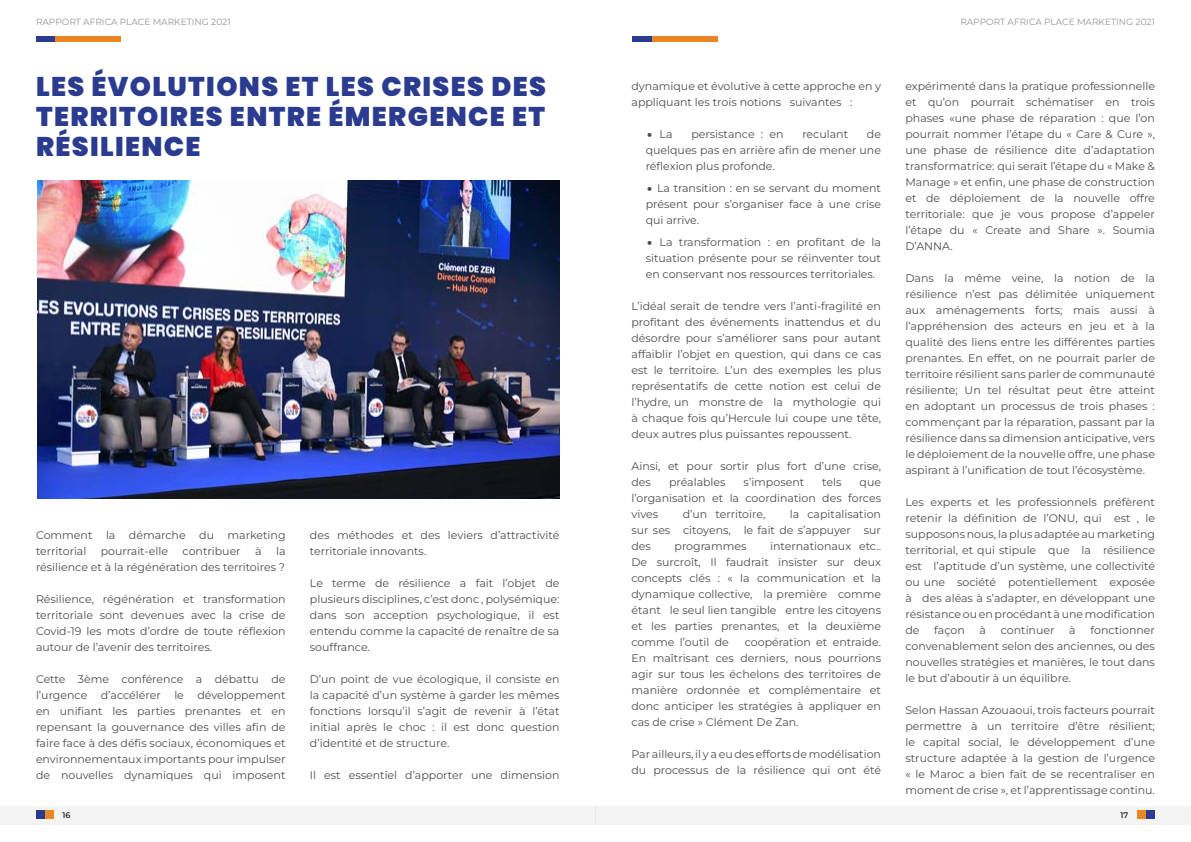
<style>
.page{position:relative;width:1191px;height:842px;background:#fff}
.page>*{position:absolute;margin:0;border:0;box-sizing:border-box;transform-origin:0 0}
.t1{font:900 27px/30px "Poppins";letter-spacing:.05em;color:#2b3c90;text-align:justify}
.t2{font:100 11px/16px "Montserrat";color:#4d4d4f;text-align:justify}
.t3{font:100 9px "Montserrat";color:#939598}
.t4{font:100 8px "Montserrat";color:#000}
.s1{font-size:26px}
</style>
<div class="page">
<div style="left:36px;top:36px;width:19px;height:6px;background:#2b3c90"></div>
<div style="left:55px;top:36px;width:66px;height:6px;background:#e98724"></div>
<div style="left:632px;top:36px;width:20px;height:6px;background:#2b3c90"></div>
<div style="left:652px;top:36px;width:65px;height:6px;background:#e98724"></div>
<div style="left:0;top:806px;width:595px;height:18px;background:#f3f3f3"></div>
<div style="left:595px;top:806px;width:596px;height:18px;background:#f3f3f3"></div>
<div style="left:45px;top:811px;width:8px;height:8px;background:#e98724"></div>
<div style="left:1137px;top:811px;width:8px;height:8px;background:#e98724"></div>
<div style="left:36px;top:811px;width:8px;height:8px;background:#2b3c90"></div>
<div style="left:1146px;top:811px;width:9px;height:8px;background:#2b3c90"></div>
<img style="left:37px;top:181px;width:522px;height:317px">
<p class="t3" style="left:36px;top:16px;width:196px">RAPPORT AFRICA PLACE MARKETING 2021</p>
<p class="t3" style="left:960px;top:16px;width:196px">RAPPORT AFRICA PLACE MARKETING 2021</p>
<h1 class="t1" style="left:36px;top:72px;width:511px">LES ÉVOLUTIONS ET LES CRISES DES TERRITOIRES ENTRE ÉMERGENCE ET RÉSILIENCE</h1>
<p class="t2" style="left:36px;top:527px;width:251px">Comment la démarche du marketing territorial</p>
<p class="t2" style="left:36px;top:543px;width:251px;text-align:right">la<br>résilience et à la régénération des territoires ?</p>
<p class="t2" style="left:36px;top:591px;width:251px">Résilience, régénération et transformation territoriale sont devenues avec la crise de Covid-19 les mots d’ordre de toute réflexion autour de l’avenir des territoires.</p>
<p class="t2" style="left:36px;top:671px;width:251px">Cette 3ème conférence a débattu de l’urgence d’accélérer le développement en unifiant les parties prenantes et en repensant la gouvernance des villes afin de faire face à des défis sociaux, économiques et environnementaux importants pour impulser de nouvelles dynamiques qui imposent</p>
<p class="t2" style="left:101px;top:543px;width:69px">pourrait-elle</p>
<p class="t2" style="left:183px;top:543px;width:60px">contribuer</p>
<p class="t2" style="left:255px;top:543px;width:8px">à</p>
<p class="t2" style="left:310px;top:527px;width:251px">des méthodes et des leviers d’attractivité territoriale innovants.</p>
<p class="t2" style="left:310px;top:575px;width:251px">Le terme de résilience a fait l’objet de plusieurs disciplines, c’est donc , polysémique: dans son acception psychologique, il est entendu comme la capacité de renaître de sa souffrance.</p>
<p class="t2" style="left:310px;top:671px;width:251px">D’un point de vue écologique, il consiste en la capacité d’un système à garder les mêmes fonctions lorsqu’il s’agit de revenir à l’état initial après le choc : il est donc question d’identité et de structure.</p>
<p class="t2" style="left:310px;top:767px;width:251px">Il est essentiel d’apporter une dimension</p>
<p class="t2" style="left:631px;top:78px;width:251px">dynamique et évolutive à cette approche en y appliquant les trois notions suivantes :</p>
<p class="t2" style="left:645px;top:126px;width:28px"><span class="s1">•</span> La</p>
<p class="t2" style="left:691px;top:126px;width:94px">persistance : en</p>
<p class="t2" style="left:802px;top:126px;width:47px">reculant</p>
<p class="t2" style="left:645px;top:126px;width:237px;text-indent:221px">de quelques pas en arrière afin de mener une réflexion plus profonde.</p>
<p class="t2" style="left:645px;top:180px;width:237px"><span class="s1">•</span> La transition : en se servant du moment présent pour s’organiser face à une crise qui arrive.</p>
<p class="t2" style="left:645px;top:234px;width:237px"><span class="s1">•</span> La transformation : en profitant de la situation présente pour se réinventer tout en conservant nos ressources territoriales.</p>
<p class="t2" style="left:631px;top:298px;width:251px">L’idéal serait de tendre vers l’anti-fragilité en profitant des événements inattendus et du désordre pour s’améliorer sans pour autant affaiblir l’objet en question, qui dans ce cas est le territoire. L’un des exemples les plus représentatifs de cette notion est celui de l’hydre, un monstre de la mythologie qui à chaque fois qu’Hercule lui coupe une tête, deux autres plus puissantes repoussent.</p>
<p class="t2" style="left:631px;top:458px;width:251px">Ainsi, et pour sortir plus fort d’une crise, des</p>
<p class="t2" style="left:669px;top:474px;width:58px">préalables</p>
<p class="t2" style="left:743px;top:474px;width:62px">s’imposent</p>
<p class="t2" style="left:822px;top:474px;width:21px">tels</p>
<p class="t2" style="left:631px;top:474px;width:251px;text-indent:228px">que l’organisation et la coordination des forces vives</p>
<p class="t2" style="left:682px;top:506px;width:84px">d’un territoire,</p>
<p class="t2" style="left:631px;top:506px;width:251px;text-indent:158px">la capitalisation sur ses citoyens, le fait de s’appuyer sur des</p>
<p class="t2" style="left:631px;top:538px;width:251px;text-indent:139px">internationaux etc..<br>De surcroît, Il faudrait insister sur deux concepts clés : « la communication et la dynamique collective, la première comme étant le seul lien tangible entre les citoyens et les parties prenantes, et la deuxième comme l’outil de</p>
<p class="t2" style="left:674px;top:538px;width:73px">programmes</p>
<p class="t2" style="left:631px;top:634px;width:251px;text-indent:113px">coopération et entraide.<br>En maîtrisant ces derniers, nous pourrions agir sur tous les échelons des territoires de manière ordonnée et complémentaire et donc anticiper les stratégies à appliquer en cas de crise » Clément De Zan.</p>
<p class="t2" style="left:631px;top:746px;width:251px">Par ailleurs, il y a eu des efforts de modélisation du processus de la résilience qui ont été</p>
<p class="t2" style="left:905px;top:78px;width:251px">expérimenté dans la pratique professionnelle et qu’on pourrait schématiser en trois phases «une phase de réparation : que l’on pourrait nommer l’étape du « Care &amp; Cure », une phase de résilience dite d’adaptation transformatrice: qui serait l’étape du « Make &amp; Manage » et enfin, une phase de construction et de déploiement de la nouvelle offre territoriale: que je vous propose d’appeler l’étape du « Create and Share ». Soumia D’ANNA.</p>
<p class="t2" style="left:905px;top:270px;width:251px">Dans la même veine, la notion de la résilience n’est pas délimitée uniquement aux aménagements forts; mais aussi à l’appréhension des acteurs en jeu et à la qualité des liens entre les différentes parties prenantes. En effet, on ne pourrait parler de territoire résilient sans parler de communauté résiliente; Un tel résultat peut être atteint en adoptant un processus de trois phases : commençant par la réparation, passant par la résilience dans sa dimension anticipative, vers le déploiement de la nouvelle offre, une phase aspirant à l’unification de tout l’écosystème.</p>
<p class="t2" style="left:905px;top:494px;width:251px">Les experts et les professionnels préfèrent retenir la définition de l’ONU, qui est , le supposons nous, la plus adaptée au marketing territorial, et qui stipule que la résilience est l’aptitude d’un système, une collectivité ou une société potentiellement exposée à des aléas à s’adapter, en développant une résistance ou en procédant à une modification de</p>
<p class="t2" style="left:905px;top:622px;width:251px;text-indent:185px">fonctionner convenablement selon des anciennes, ou des nouvelles stratégies et manières, le tout dans le but d’aboutir à un équilibre.</p>
<p class="t2" style="left:905px;top:702px;width:251px">Selon Hassan Azouaoui, trois facteurs pourrait permettre à un territoire d’être résilient; le capital social, le développement d’une structure adaptée à la gestion de l’urgence « le Maroc a bien fait de se recentraliser en moment de crise », et l’apprentissage continu.</p>
<p class="t2" style="left:934px;top:622px;width:32px">façon</p>
<p class="t2" style="left:979px;top:622px;width:8px">à</p>
<p class="t2" style="left:1000px;top:622px;width:55px">continuer</p>
<p class="t2" style="left:1069px;top:622px;width:8px">à</p>
<p class="t4" style="left:63px;top:810px;width:9px">16</p>
<p class="t4" style="left:1120px;top:810px;width:9px">17</p>
</div>
